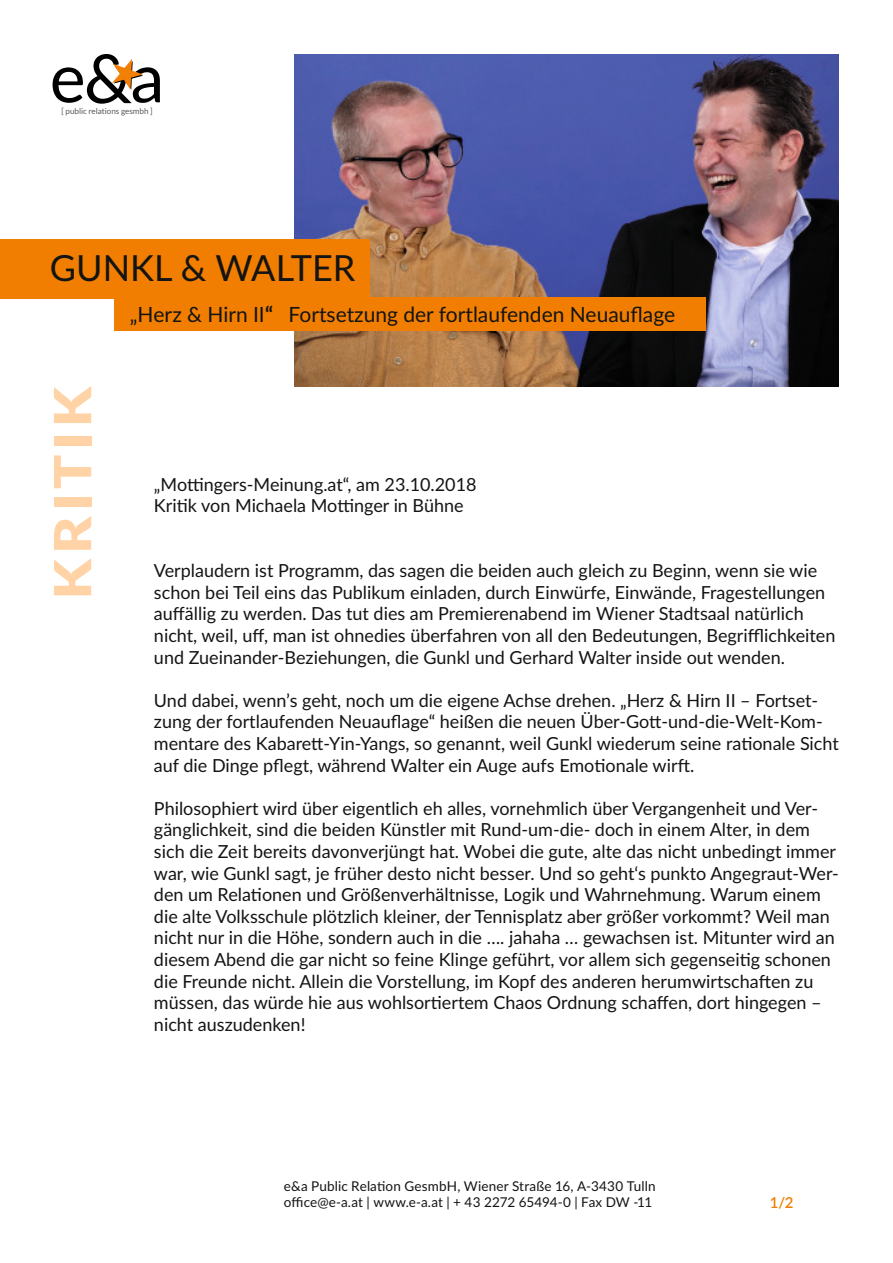
<style>
.page{position:relative;width:893px;height:1263px;background:#fff}
.page>*{position:absolute;margin:0;border:0;box-sizing:border-box;transform-origin:0 0}
.t1{font:900 51.15px "Lato";letter-spacing:.08em;color:#ffd3a6;scale:1.11 1}
.t2{font:36px "Lato";color:#131413}
.t3{font:21px "Lato";color:#131413}
.t4{font:18px/21.6px "Lato";color:#131413}
.t5{font:600 15px "Lato";color:#f17e00}
.t6{font:13.5px/16.2px "Lato";letter-spacing:.01em;color:#131413}
.t7{font:8.1px "Lato";letter-spacing:-.005em;color:#5a5a5a}
.s1{font-weight:700}
</style>
<div class="page">
<img style="left:295px;top:54px;width:544px;height:333px">
<div style="left:1px;top:239px;width:369px;height:60px;background:#f17e00"></div>
<div style="left:115px;top:298px;width:591px;height:33px;background:#f17e00"></div>
<svg style="left:53px;top:54px;width:107px;height:50px"></svg>
<p class="t7" style="left:61px;top:107px;width:93px">[ public relations gesmbh ]</p>
<h2 class="t2" style="left:50px;top:242px;width:307px">GUNKL &amp; WALTER</h2>
<p class="t3" style="left:130px;top:299px;width:547px">„Herz &amp; Hirn II<span class="s1">“</span> Fortsetzung der fortlaufenden Neuauflage</p>
<h1 class="t1" style="left:34px;top:599px;width:194px;rotate:-90deg">KRITIK</h1>
<p class="t4" style="left:154px;top:473px;width:324px">„Mottingers-Meinung.at“, am 23.10.2018<br>Kritik von Michaela Mottinger in Bühne</p>
<p class="t4" style="left:154px;top:559px;width:683px">Verplaudern ist Programm, das sagen die beiden auch gleich zu Beginn, wenn sie wie schon bei Teil eins das Publikum einladen, durch Einwürfe, Einwände, Fragestellungen auffällig zu werden. Das tut dies am Premierenabend im Wiener Stadtsaal natürlich nicht, weil, uff, man ist ohnedies überfahren von all den Bedeutungen, Begrifflichkeiten und Zueinander-Beziehungen, die Gunkl und Gerhard Walter inside out wenden.</p>
<p class="t4" style="left:154px;top:689px;width:686px">Und dabei, wenn’s geht, noch um die eigene Achse drehen. „Herz &amp; Hirn II – Fortset&shy;zung der fortlaufenden Neuauflage“ heißen die neuen Über-Gott-und-die-Welt-Kom&shy;mentare des Kabarett-Yin-Yangs, so genannt, weil Gunkl wiederum seine rationale Sicht auf die Dinge pflegt, während Walter ein Auge aufs Emotionale wirft.</p>
<p class="t4" style="left:154px;top:797px;width:686px">Philosophiert wird über eigentlich eh alles, vornehmlich über Vergangenheit und Ver&shy;gänglichkeit, sind die beiden Künstler mit Rund-um-die- doch in einem Alter, in dem sich die Zeit bereits davonverjüngt hat. Wobei die gute, alte das nicht unbedingt immer war, wie Gunkl sagt, je früher desto nicht besser. Und so geht‘s punkto Angegraut-Wer&shy;den um Relationen und Größenverhältnisse, Logik und Wahrnehmung. Warum einem die alte Volksschule plötzlich kleiner, der Tennisplatz aber größer vorkommt? Weil man nicht nur in die Höhe, sondern auch in die …. jahaha … gewachsen ist. Mitunter wird an diesem Abend die gar nicht so feine Klinge geführt, vor allem sich gegenseitig schonen die Freunde nicht. Allein die Vorstellung, im Kopf des anderen herumwirtschaften zu müssen, das würde hie aus wohlsortiertem Chaos Ordnung schaffen, dort hingegen – nicht auszudenken!</p>
<p class="t6" style="left:284px;top:1177px;width:373px">e&amp;a Public Relation GesmbH, Wiener Straße 16, A-3430 Tulln office@e-a.at | www.e-a.at | + 43 2272 65494-0 | Fax DW -11</p>
<p class="t5" style="left:770px;top:1192px;width:25px">1/2</p>
</div>
